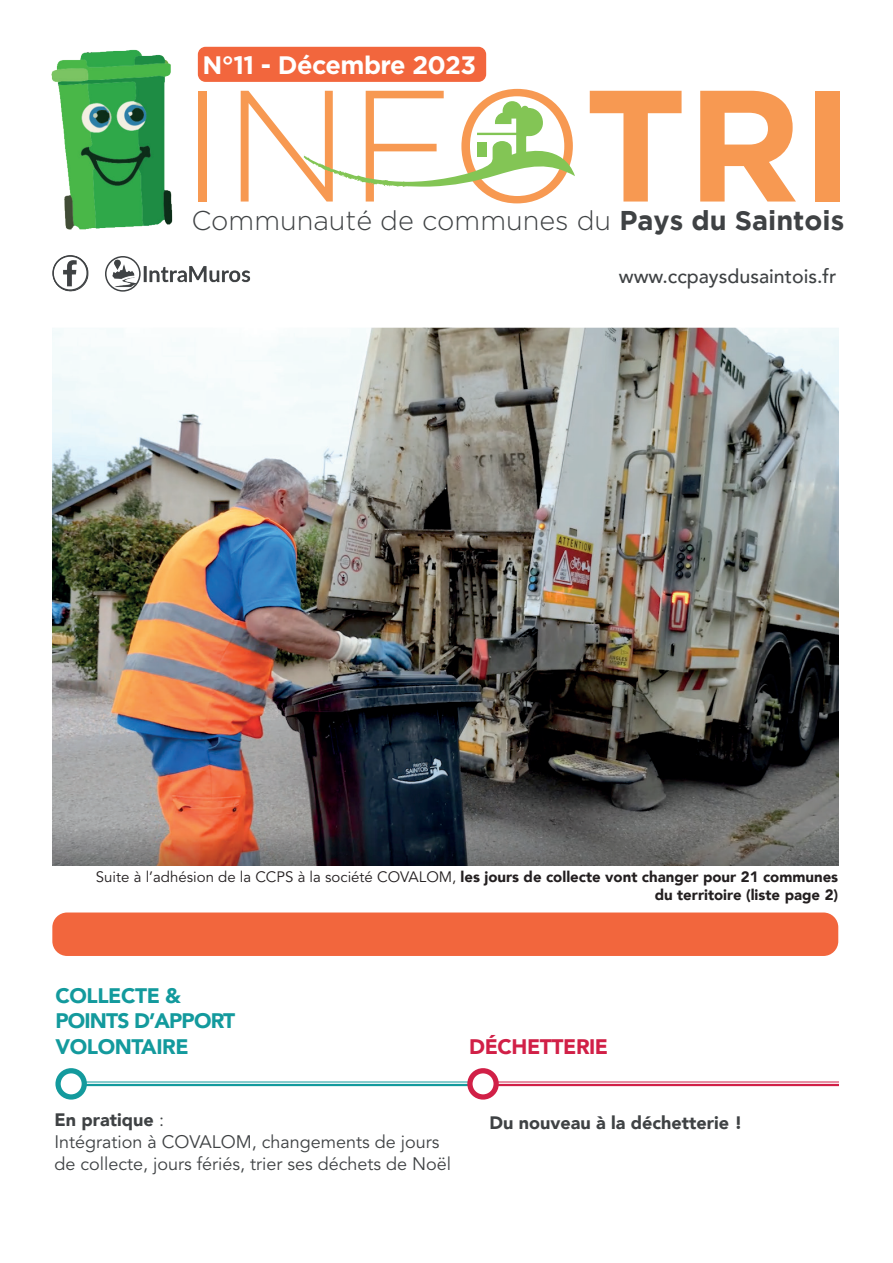
<style>
.page{position:relative;width:893px;height:1263px;background:#fff}
.page>*{position:absolute;margin:0;border:0;box-sizing:border-box;transform-origin:0 0}
.t1{font:300 158.25px "Gotham";color:#f79952}
.t2{font:300 27.15px "Gotham";color:#3f4244}
.t3{font:700 25.35px "Gotham";letter-spacing:-.02em;color:#fff}
.t4{font:900 21px/25.2px "Avenir";letter-spacing:-.02em;color:#139a9d}
.t5{font:900 21px "Avenir";letter-spacing:-.02em;color:#d12047}
.t6{font:500 19.65px "Avenir";color:#3f4244}
.t7{font:18px/21.6px "Avenir";color:#3f4244}
.t8{font:900 18px "Avenir";color:#3f4244}
.t9{font:900 15px/18px "Avenir";color:#231f20;text-align:right}
.s1{font-weight:700}
.s2{font-weight:400}
</style>
<div class="page">
<div style="left:198px;top:47px;width:288px;height:35px;background:#f2663d;border-radius:8px"></div>
<img style="left:51px;top:46px;width:197px;height:184px">
<div style="left:52px;top:912px;width:786px;height:44px;background:#f2663d;border-radius:15px"></div>
<img style="left:52px;top:327px;width:786px;height:538px">
<img style="left:52px;top:255px;width:37px;height:37px">
<img style="left:137px;top:265px;width:114px;height:20px">
<img style="left:109px;top:256px;width:28px;height:35px">
<div style="left:52px;top:255px;width:36px;height:36px;border:2px solid #3f4244;border-radius:50%"></div>
<div style="left:105px;top:256px;width:36px;height:36px;border:2px solid #3f4244;border-radius:50%"></div>
<svg style="left:303px;top:101px;width:272px;height:86px"></svg>
<hr style="left:67px;top:1081px;width:401px;height:1px;background:#139a9d">
<hr style="left:67px;top:1084px;width:401px;height:2px;background:#139a9d">
<hr style="left:468px;top:1081px;width:371px;height:1px;background:#d12047">
<hr style="left:468px;top:1084px;width:371px;height:2px;background:#d12047">
<svg style="left:58px;top:1071px;width:26px;height:26px"></svg>
<div style="left:55px;top:1068px;width:32px;height:31px;border:5px solid #139a9d;border-radius:50%"></div>
<svg style="left:470px;top:1071px;width:26px;height:26px"></svg>
<div style="left:467px;top:1068px;width:32px;height:31px;border:5px solid #d12047;border-radius:50%"></div>
<h3 class="t3" style="left:202px;top:50px;width:275px">N°11 - Décembre 2023</h3>
<h1 class="t1" style="left:181px;top:59px;width:675px">INFO<span class="s1">TRI</span></h1>
<h2 class="t2" style="left:192px;top:206px;width:654px">Communauté de communes du <span class="s1">Pays du Saintois</span></h2>
<h3 class="t6" style="left:619px;top:260px;width:219px">www.ccpaysdusaintois.fr</h3>
<p class="t9" style="left:96px;top:868px;width:744px"><span class="s2">Suite à l’adhésion de la CCPS à la société COVALOM,</span> les jours de collecte vont changer pour 21 communes du territoire (liste page 2)</p>
<h3 class="t4" style="left:56px;top:983px;width:181px">COLLECTE &amp;<br>POINTS D’APPORT<br>VOLONTAIRE</h3>
<h3 class="t5" style="left:469px;top:1029px;width:140px">DÉCHETTERIE</h3>
<p class="t8" style="left:54px;top:1104px;width:111px">En pratique <span class="s2">:</span></p>
<p class="t8" style="left:489px;top:1107px;width:254px">Du nouveau à la déchetterie !</p>
<p class="t7" style="left:54px;top:1131px;width:398px">Intégration à COVALOM, changements de jours de collecte, jours fériés, trier ses déchets de Noël</p>
</div>
